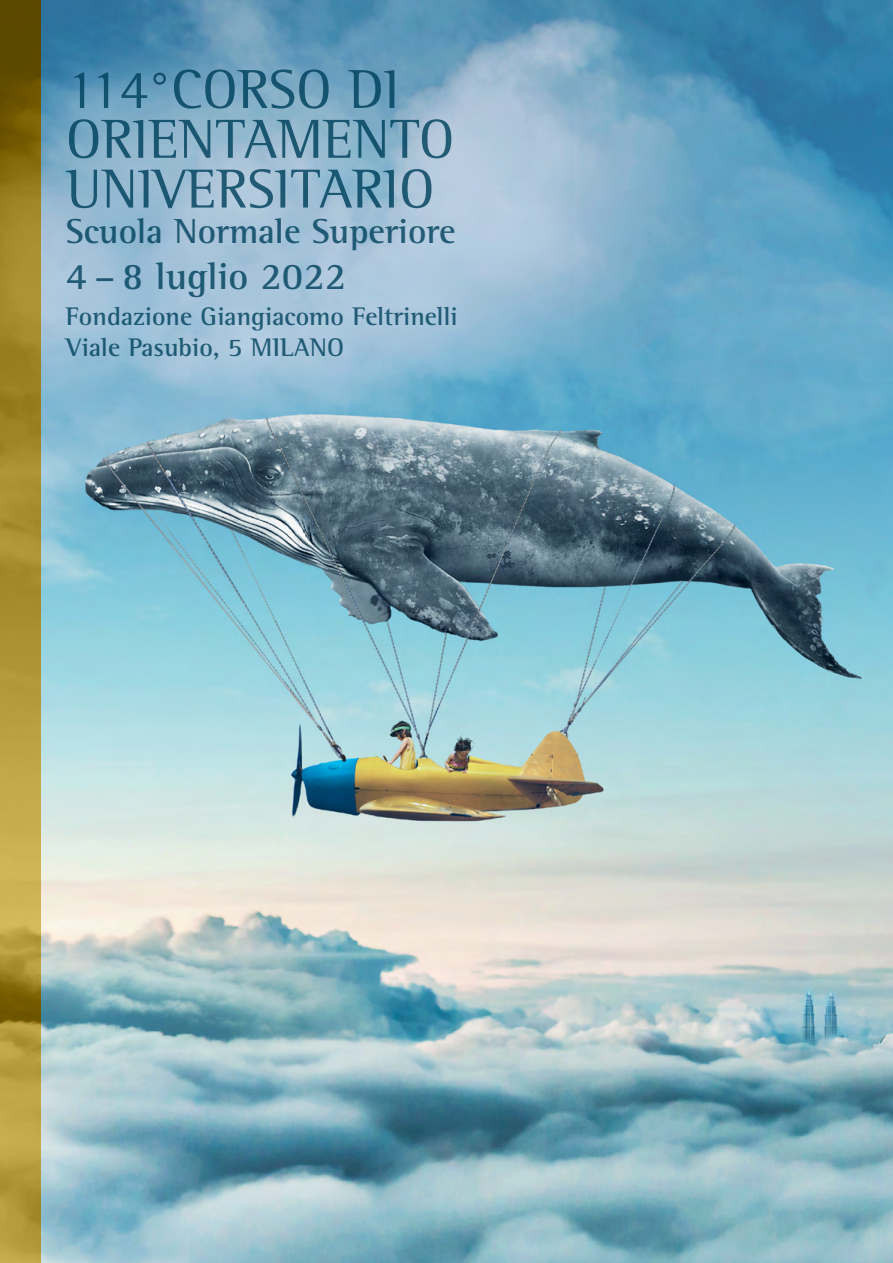
<style>
.page{position:relative;width:893px;height:1263px;background:#fff}
.page>*{position:absolute;margin:0;border:0;box-sizing:border-box;transform-origin:0 0}
.t1{font:56.25px/49.8px "Rotis Semi Serif Pro";color:#00415c}
.t2{font:700 38.4px "Rotis Semi Serif Pro";color:#00415c}
.t3{font:700 35.55px "Rotis Semi Serif Pro";color:#00415c}
.t4{font:700 26.1px/31.3px "Rotis Semi Serif Pro";color:#00415c}
</style>
<div class="page">
<img style="left:41px;top:0;width:852px;height:1263px">
<svg style="left:0;top:0;width:41px;height:1263px;background:#a88e31"></svg>
<div style="left:28px;top:29px;width:466px;height:367px;background:#fff;opacity:.73"></div>
<h1 class="t1" style="left:66px;top:64px;width:390px">114°CORSO DI<br>ORIENTAMENTO<br>UNIVERSITARIO</h1>
<h3 class="t3" style="left:66px;top:210px;width:391px">Scuola Normale Superiore</h3>
<h2 class="t2" style="left:66px;top:253px;width:282px">4 – 8 luglio 2022</h2>
<p class="t4" style="left:66px;top:300px;width:393px">Fondazione Giangiacomo Feltrinelli<br>Viale Pasubio, 5 MILANO</p>
</div>
